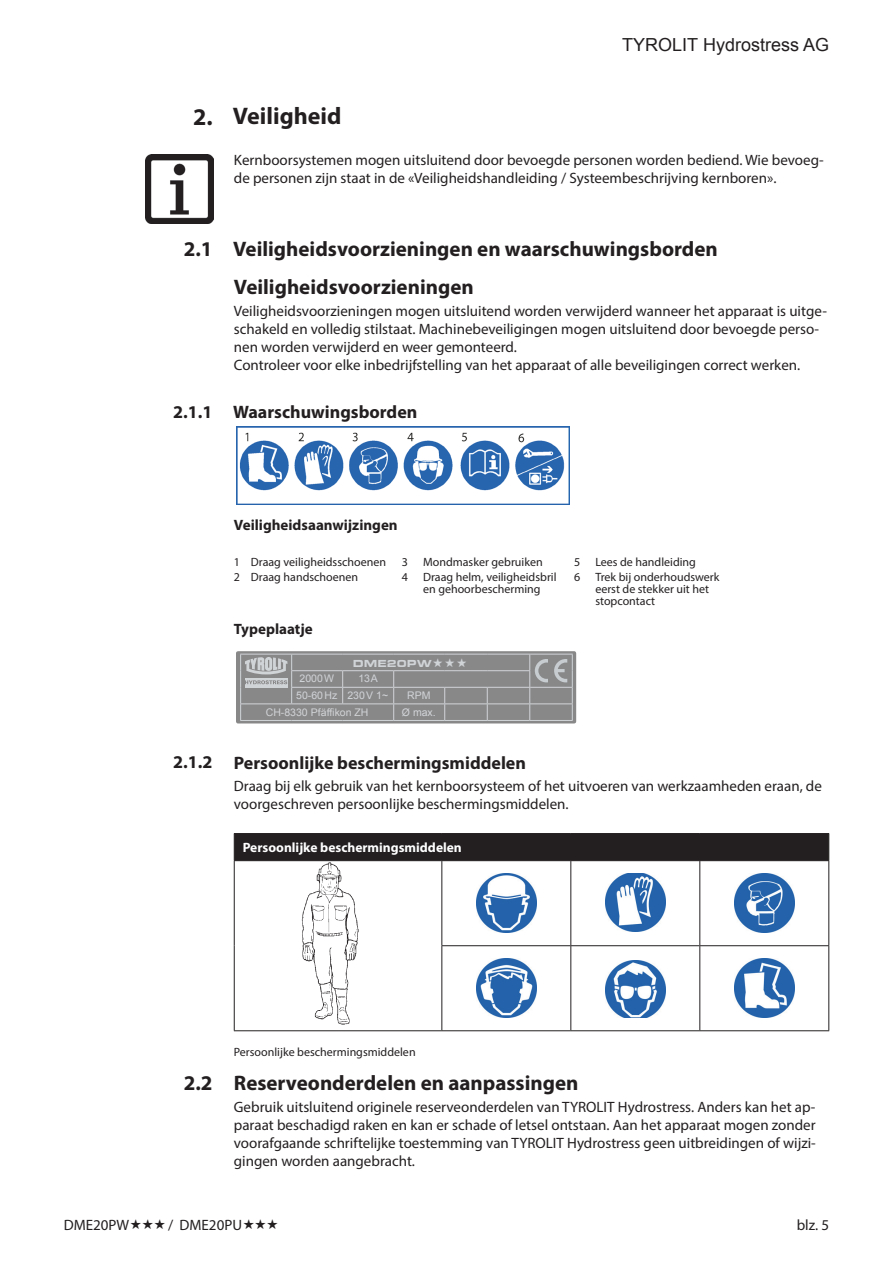
<style>
.page{position:relative;width:893px;height:1263px;background:#fff}
.page>*{position:absolute;margin:0;border:0;box-sizing:border-box;transform-origin:0 0}
.t1{font:700 24px "Myriad Pro";color:#231f20}
.t2{font:700 21px/38px "Myriad Pro";color:#231f20}
.t3{font:700 18px "Myriad Pro";color:#231f20}
.t4{font:18px "Arial";color:#231f20}
.t5{font:15px/18px "Myriad Pro";color:#231f20}
.t6{font:700 15px "Myriad Pro";color:#231f20}
.t7{font:700 13.5px "Myriad Pro";color:#fff}
.t8{font:12px/12px "Myriad Pro";color:#231f20}
.t9{font:10.5px/16.6px "Arial";color:#d1d4d7}
.t10{font:10.5px "Arial Unicode MS";color:#d2d4d5}
.t11{font:900 expanded 10.5px "Eurostile TYR";color:#d1d4d7}
</style>
<div class="page">
<hr style="left:234px;top:1030px;width:208px;height:1px;background:#231f20">
<div style="left:234px;top:833px;width:595px;height:28px;background:#231f20"></div>
<hr style="left:442px;top:833px;width:129px;height:1px;background:#231f20">
<hr style="left:571px;top:833px;width:129px;height:1px;background:#231f20">
<hr style="left:700px;top:833px;width:129px;height:1px;background:#231f20">
<hr style="left:234px;top:861px;width:1px;height:85px;background:#231f20">
<hr style="left:441px;top:861px;width:1px;height:84px;background:#231f20">
<hr style="left:570px;top:861px;width:1px;height:84px;background:#231f20">
<hr style="left:700px;top:860px;width:129px;height:1px;background:#231f20">
<hr style="left:699px;top:861px;width:1px;height:84px;background:#231f20">
<hr style="left:828px;top:861px;width:1px;height:84px;background:#231f20">
<hr style="left:234px;top:946px;width:1px;height:84px;background:#231f20">
<hr style="left:441px;top:945px;width:130px;height:1px;background:#231f20">
<hr style="left:441px;top:946px;width:1px;height:84px;background:#231f20">
<hr style="left:571px;top:945px;width:129px;height:1px;background:#231f20">
<hr style="left:570px;top:946px;width:1px;height:84px;background:#231f20">
<hr style="left:700px;top:945px;width:129px;height:1px;background:#231f20">
<hr style="left:699px;top:946px;width:1px;height:84px;background:#231f20">
<hr style="left:828px;top:946px;width:1px;height:84px;background:#231f20">
<hr style="left:442px;top:1030px;width:129px;height:1px;background:#231f20">
<hr style="left:571px;top:1030px;width:129px;height:1px;background:#231f20">
<hr style="left:700px;top:1030px;width:129px;height:1px;background:#231f20">
<img style="left:302px;top:863px;width:57px;height:161px">
<img style="left:477px;top:873px;width:59px;height:60px">
<img style="left:606px;top:873px;width:59px;height:59px">
<img style="left:735px;top:873px;width:59px;height:60px">
<img style="left:477px;top:958px;width:59px;height:60px">
<img style="left:606px;top:961px;width:59px;height:56px">
<img style="left:735px;top:958px;width:59px;height:60px">
<img style="left:145px;top:154px;width:69px;height:69px">
<div style="left:236px;top:651px;width:340px;height:72px;background:#888889;border-radius:2px"></div>
<hr style="left:291px;top:670px;width:52px;height:1px;background:#d1d4d7">
<hr style="left:394px;top:670px;width:51px;height:1px;background:#d1d4d7">
<hr style="left:445px;top:670px;width:42px;height:1px;background:#d1d4d7">
<hr style="left:487px;top:670px;width:43px;height:1px;background:#d1d4d7">
<hr style="left:291px;top:687px;width:52px;height:1px;background:#d1d4d7">
<hr style="left:445px;top:687px;width:42px;height:1px;background:#d1d4d7">
<hr style="left:487px;top:687px;width:43px;height:1px;background:#d1d4d7">
<hr style="left:292px;top:703px;width:51px;height:1px;background:#d1d4d7">
<hr style="left:343px;top:703px;width:51px;height:1px;background:#d1d4d7">
<hr style="left:343px;top:670px;width:51px;height:1px;background:#d1d4d7">
<hr style="left:343px;top:687px;width:51px;height:1px;background:#d1d4d7">
<hr style="left:394px;top:687px;width:51px;height:1px;background:#d1d4d7">
<hr style="left:530px;top:687px;width:43px;height:1px;background:#d1d4d7">
<hr style="left:394px;top:703px;width:51px;height:1px;background:#d1d4d7">
<hr style="left:394px;top:720px;width:51px;height:1px;background:#d1d4d7">
<hr style="left:445px;top:703px;width:42px;height:1px;background:#d1d4d7">
<hr style="left:487px;top:703px;width:43px;height:1px;background:#d1d4d7">
<hr style="left:445px;top:720px;width:42px;height:1px;background:#d1d4d7">
<hr style="left:487px;top:720px;width:43px;height:1px;background:#d1d4d7">
<hr style="left:530px;top:703px;width:43px;height:1px;background:#d1d4d7">
<hr style="left:530px;top:720px;width:43px;height:1px;background:#d1d4d7">
<svg style="left:342px;top:671px;width:1px;height:32px"></svg>
<svg style="left:393px;top:671px;width:1px;height:49px"></svg>
<svg style="left:444px;top:688px;width:1px;height:32px"></svg>
<svg style="left:487px;top:688px;width:1px;height:32px"></svg>
<hr style="left:240px;top:720px;width:52px;height:1px;background:#d1d4d7">
<hr style="left:292px;top:720px;width:51px;height:1px;background:#d1d4d7">
<hr style="left:343px;top:720px;width:51px;height:1px;background:#d1d4d7">
<hr style="left:291px;top:654px;width:52px;height:1px;background:#d1d4d7">
<hr style="left:343px;top:654px;width:51px;height:1px;background:#d1d4d7">
<hr style="left:394px;top:654px;width:51px;height:1px;background:#d1d4d7">
<hr style="left:445px;top:654px;width:42px;height:1px;background:#d1d4d7">
<hr style="left:487px;top:654px;width:43px;height:1px;background:#d1d4d7">
<hr style="left:530px;top:654px;width:43px;height:1px;background:#d1d4d7">
<svg style="left:240px;top:654px;width:52px;height:66px"></svg>
<svg style="left:529px;top:654px;width:19px;height:66px"></svg>
<svg style="left:554px;top:654px;width:19px;height:66px"></svg>
<img style="left:236px;top:427px;width:334px;height:78px">
<h1 class="t1" style="left:193px;top:101px;width:21px">2.</h1>
<p class="t4" style="left:622px;top:33px;width:209px">TYROLIT Hydrostress AG</p>
<h1 class="t1" style="left:233px;top:101px;width:110px">Veiligheid</h1>
<p class="t5" style="left:234px;top:150px;width:591px">Kernboorsystemen mogen uitsluitend door bevoegde personen worden bediend. Wie bevoeg&shy;de personen zijn staat in de «Veiligheidshandleiding / Systeembeschrijving kernboren».</p>
<h2 class="t2" style="left:184px;top:229px;width:30px">2.1</h2>
<p class="t3" style="left:173px;top:400px;width:41px">2.1.1</p>
<h2 class="t2" style="left:233px;top:229px;width:486px">Veiligheidsvoorzieningen en waarschuwingsborden<br>Veiligheidsvoorzieningen</h2>
<p class="t5" style="left:234px;top:302px;width:595px">Veiligheidsvoorzieningen mogen uitsluitend worden verwijderd wanneer het apparaat is uitge&shy;schakeld en volledig stilstaat. Machinebeveiligingen mogen uitsluitend door bevoegde perso&shy;nen worden verwijderd en weer gemonteerd.<br>Controleer voor elke inbedrijfstelling van het apparaat of alle beveiligingen correct werken.</p>
<p class="t3" style="left:233px;top:400px;width:186px">Waarschuwingsborden</p>
<p class="t3" style="left:173px;top:751px;width:41px">2.1.2</p>
<p class="t6" style="left:234px;top:516px;width:165px">Veiligheidsaanwijzingen</p>
<p class="t8" style="left:234px;top:556px;width:154px">1 Draag veiligheidsschoenen</p>
<p class="t8" style="left:402px;top:556px;width:8px">3</p>
<p class="t8" style="left:423px;top:556px;width:121px">Mondmasker gebruiken</p>
<p class="t8" style="left:574px;top:556px;width:8px">5</p>
<p class="t8" style="left:595px;top:556px;width:102px">Lees de handleiding</p>
<p class="t8" style="left:234px;top:571px;width:126px">2 Draag handschoenen</p>
<p class="t8" style="left:402px;top:571px;width:8px">4</p>
<p class="t8" style="left:423px;top:571px;width:135px">Draag helm, veiligheidsbril en gehoorbescherming</p>
<p class="t8" style="left:574px;top:571px;width:8px">6</p>
<p class="t8" style="left:595px;top:571px;width:126px">Trek bij onderhoudswerk eerst de stekker uit het stopcontact</p>
<p class="t6" style="left:234px;top:619px;width:80px">Typeplaatje</p>
<p class="t11" style="left:353px;top:657px;width:81px">DME20PW</p>
<p class="t9" style="left:296px;top:670px;width:93px;text-indent:62px">13 A<br>50-60 Hz 230 V 1~</p>
<p class="t9" style="left:299px;top:670px;width:36px">2000 W</p>
<p class="t10" style="left:266px;top:705px;width:104px">CH-8330 Pfäffikon ZH</p>
<p class="t9" style="left:402px;top:687px;width:35px;text-align:center">RPM<br>Ø max.</p>
<p class="t3" style="left:234px;top:751px;width:294px">Persoonlijke beschermingsmiddelen</p>
<p class="t5" style="left:234px;top:776px;width:590px">Draag bij elk gebruik van het kernboorsysteem of het uitvoeren van werkzaamheden eraan, de voorgeschreven persoonlijke beschermingsmiddelen.</p>
<p class="t7" style="left:243px;top:839px;width:221px">Persoonlijke beschermingsmiddelen</p>
<h2 class="t2" style="left:184px;top:1063px;width:30px">2.2</h2>
<p class="t8" style="left:234px;top:1046px;width:183px">Persoonlijke beschermingsmiddelen</p>
<h2 class="t2" style="left:234px;top:1063px;width:346px">Reserveonderdelen en aanpassingen</h2>
<p class="t5" style="left:234px;top:1098px;width:583px;text-align:justify">Gebruik uitsluitend originele reserveonderdelen van TYROLIT Hydrostress. Anders kan het ap&shy;paraat beschadigd raken en kan er schade of letsel ontstaan. Aan het apparaat mogen zonder voorafgaande schriftelijke toestemming van TYROLIT Hydrostress geen uitbreidingen of wijzi&shy;gingen worden aangebracht.</p>
<p class="t5" style="left:64px;top:1215px;width:67px">DME20PW</p>
<p class="t5" style="left:168px;top:1215px;width:76px">/ DME20PU</p>
<p class="t5" style="left:797px;top:1215px;width:34px">blz. 5</p>
</div>
